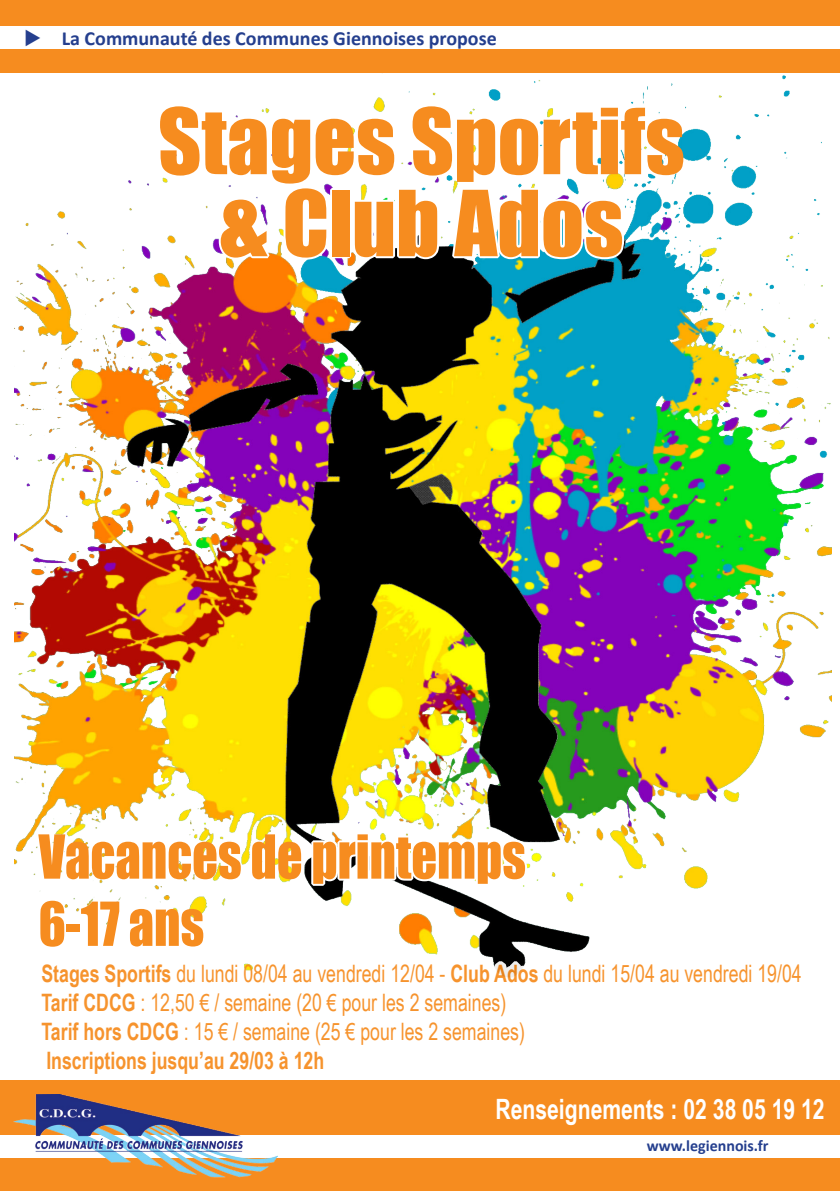
<style>
.page{position:relative;width:840px;height:1191px;background:#fff}
.page>*{position:absolute;margin:0;border:0;box-sizing:border-box;transform-origin:0 0}
.t1{font:84px/82px "Impact";color:#f68c1f;text-align:center}
.t2{font:56px/67.2px "Impact";color:#f68c1f;scale:.9 1}
.t3{font:700 28px "Arial Narrow";color:#fff;scale:.92 1}
.t4{font:24px/28.8px "Arial Narrow";color:#f68c1f;scale:.9 1}
.t5{font:700 20px "Calibri";color:#253f8e}
.t6{font:700 16px "Calibri";color:#253f8e}
.s1{font-weight:700}
</style>
<div class="page">
<div style="left:0;top:1080px;width:839px;height:111px;background:#f68c1f"></div>
<img style="left:14px;top:75px;width:817px;height:896px">
<svg style="left:216px;top:195px;width:58px;height:67px"></svg>
<svg style="left:281px;top:184px;width:50px;height:78px"></svg>
<svg style="left:350px;top:186px;width:91px;height:76px"></svg>
<svg style="left:449px;top:168px;width:177px;height:94px"></svg>
<div style="left:0;top:1135px;width:839px;height:22px;background:#fff"></div>
<img style="left:13px;top:1094px;width:264px;height:84px">
<svg style="left:309px;top:830px;width:220px;height:57px"></svg>
<div style="left:0;top:0;width:839px;height:73px;background:#f68c1f"></div>
<div style="left:0;top:26px;width:839px;height:23px;background:#fff"></div>
<svg style="left:483px;top:955px;width:65px;height:22px"></svg>
<p class="t5" style="left:24px;top:30px;width:474px">◆ La Communauté des Communes Giennoises propose</p>
<h1 class="t1" style="left:158px;top:100px;width:528px">Stages Sportifs &amp; Club Ados</h1>
<h2 class="t2" style="left:39px;top:822px;width:542px">Vacances de printemps<br>6-17 ans</h2>
<p class="t4" style="left:41px;top:959px;width:845px"><span class="s1">Stages Sportifs</span> du lundi 08/04 au vendredi 12/04 - <span class="s1">Club Ados</span> du lundi 15/04 au vendredi 19/04<br><span class="s1">Tarif CDCG</span> : 12,50 € / semaine (20 € pour les 2 semaines)<br><span class="s1">Tarif hors CDCG</span> : 15 € / semaine (25 € pour les 2 semaines)<br><span class="s1">Inscriptions jusqu’au 29/03 à 12h</span></p>
<p class="t3" style="left:495px;top:1092px;width:359px">Renseignements : 02 38 05 19 12</p>
<p class="t6" style="left:646px;top:1139px;width:123px">www.legiennois.fr</p>
</div>
